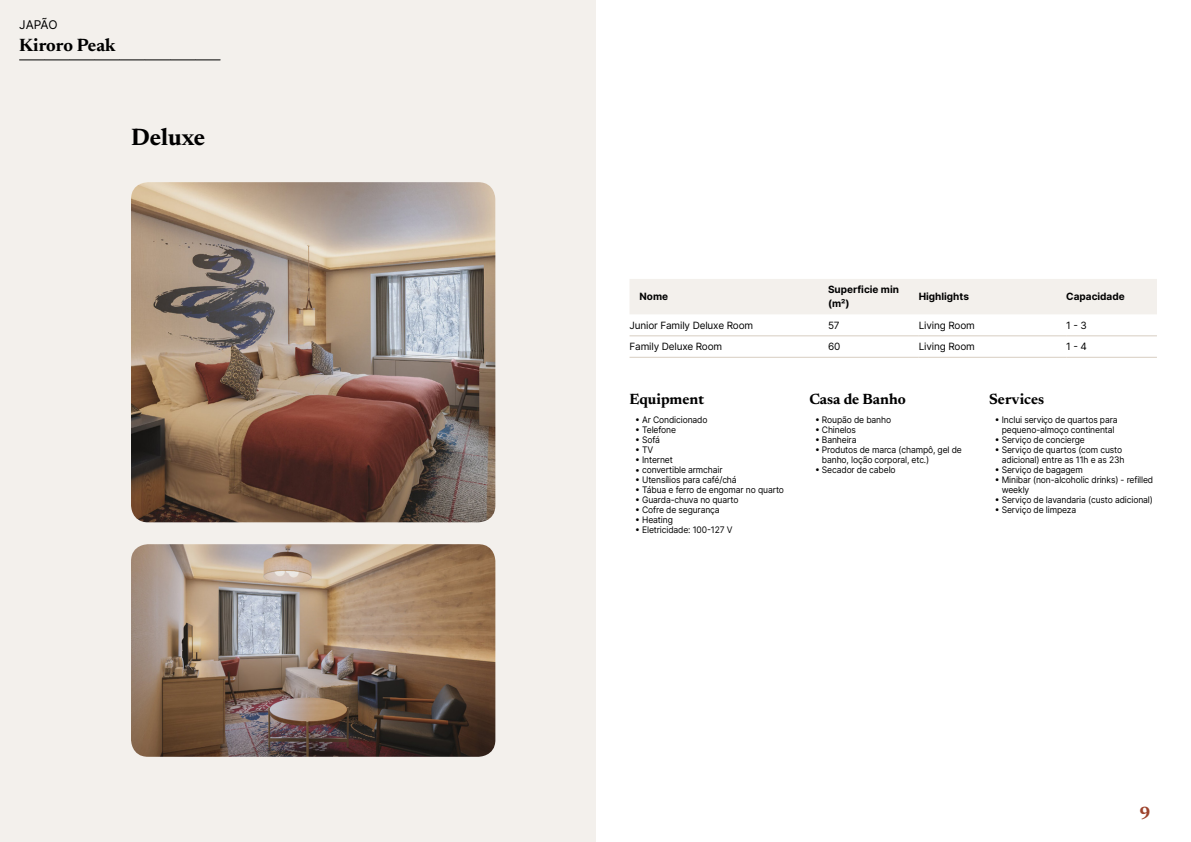
<style>
.page{position:relative;width:1191px;height:842px;background:#fff}
.page>*{position:absolute;margin:0;border:0;box-sizing:border-box;transform-origin:0 0}
.t1{font:700 24px "Newsreader 24 pt";color:#000}
.t2{font:700 18px "Newsreader 24 pt";color:#000}
.t3{font:700 18px "Newsreader 24 pt";color:#9d432c}
.t4{font:700 15px "Newsreader 24 pt";color:#000}
.t5{font:12px "Inter";letter-spacing:-.015em;color:#000}
.t6{font:10px "Inter";letter-spacing:-.015em;color:#000}
.t7{font:700 10px/14px "Inter";color:#000}
.t8{font:9px/10px "Inter";letter-spacing:-.015em;color:#000;scale:.95 1}
</style>
<div class="page">
<div style="left:0;top:0;width:595px;height:842px;background:#f3f0ec"></div>
<img style="left:131px;top:182px;width:364px;height:340px">
<img style="left:131px;top:544px;width:364px;height:213px">
<svg style="left:20px;top:60px;width:200px;height:1px"></svg>
<div style="left:630px;top:279px;width:527px;height:35px;background:#f3f0ec"></div>
<hr style="left:629px;top:335px;width:199px;height:1px;background:#d7cdc1">
<hr style="left:828px;top:335px;width:90px;height:1px;background:#d7cdc1">
<hr style="left:918px;top:335px;width:148px;height:1px;background:#d7cdc1">
<hr style="left:1066px;top:335px;width:91px;height:1px;background:#d7cdc1">
<hr style="left:629px;top:357px;width:199px;height:1px;background:#d7cdc1">
<hr style="left:828px;top:357px;width:90px;height:1px;background:#d7cdc1">
<hr style="left:918px;top:357px;width:148px;height:1px;background:#d7cdc1">
<hr style="left:1066px;top:357px;width:91px;height:1px;background:#d7cdc1">
<h3 class="t5" style="left:19px;top:15px;width:40px">JAPÃO</h3>
<h2 class="t2" style="left:19px;top:32px;width:98px">Kiroro Peak</h2>
<h1 class="t1" style="left:131px;top:120px;width:76px">Deluxe</h1>
<p class="t7" style="left:639px;top:289px;width:30px">Nome</p>
<p class="t7" style="left:828px;top:282px;width:72px">Superficie min (m²)</p>
<p class="t7" style="left:918px;top:289px;width:52px">Highlights</p>
<p class="t7" style="left:1066px;top:289px;width:60px">Capacidade</p>
<p class="t6" style="left:629px;top:318px;width:125px">Junior Family Deluxe Room</p>
<p class="t6" style="left:828px;top:318px;width:13px">57</p>
<p class="t6" style="left:918px;top:318px;width:58px">Living Room</p>
<p class="t6" style="left:1066px;top:318px;width:22px">1 - 3</p>
<p class="t6" style="left:629px;top:339px;width:94px">Family Deluxe Room</p>
<p class="t6" style="left:828px;top:339px;width:14px">60</p>
<p class="t6" style="left:918px;top:339px;width:58px">Living Room</p>
<p class="t6" style="left:1066px;top:339px;width:22px">1 - 4</p>
<h3 class="t4" style="left:629px;top:388px;width:76px">Equipment</h3>
<p class="t8" style="left:635px;top:414px;width:78px">• Ar Condicionado</p>
<p class="t8" style="left:635px;top:424px;width:44px">• Telefone</p>
<p class="t8" style="left:635px;top:434px;width:28px">• Sofá</p>
<p class="t8" style="left:635px;top:444px;width:21px">• TV</p>
<p class="t8" style="left:635px;top:454px;width:41px">• Internet</p>
<p class="t8" style="left:635px;top:464px;width:94px">• convertible armchair</p>
<p class="t8" style="left:635px;top:474px;width:108px">• Utensílios para café/chá</p>
<p class="t8" style="left:635px;top:484px;width:158px">• Tábua e ferro de engomar no quarto</p>
<p class="t8" style="left:635px;top:494px;width:110px">• Guarda-chuva no quarto</p>
<p class="t8" style="left:635px;top:504px;width:90px">• Cofre de segurança</p>
<p class="t8" style="left:635px;top:514px;width:41px">• Heating</p>
<p class="t8" style="left:635px;top:524px;width:104px">• Eletricidade: 100-127 V</p>
<h3 class="t4" style="left:809px;top:388px;width:98px">Casa de Banho</h3>
<p class="t8" style="left:815px;top:414px;width:82px">• Roupão de banho</p>
<p class="t8" style="left:815px;top:424px;width:45px">• Chinelos</p>
<p class="t8" style="left:815px;top:434px;width:45px">• Banheira</p>
<p class="t8" style="left:822px;top:444px;width:149px;text-indent:-7px">• Produtos de marca (champô, gel de banho, loção corporal, etc.)</p>
<p class="t8" style="left:815px;top:464px;width:86px">• Secador de cabelo</p>
<h3 class="t4" style="left:989px;top:388px;width:57px">Services</h3>
<p class="t8" style="left:994px;top:414px;width:131px;text-align:center">• Inclui serviço de quartos para pequeno-almoço continental</p>
<p class="t8" style="left:994px;top:434px;width:96px">• Serviço de concierge</p>
<p class="t8" style="left:994px;top:444px;width:138px;text-align:right">• Serviço de quartos (com custo adicional) entre as 11h e as 23h</p>
<p class="t8" style="left:994px;top:464px;width:94px">• Serviço de bagagem</p>
<p class="t8" style="left:1001px;top:474px;width:161px;text-indent:-7px">• Minibar (non-alcoholic drinks) - refilled weekly</p>
<p class="t8" style="left:994px;top:494px;width:168px">• Serviço de lavandaria (custo adicional)</p>
<p class="t8" style="left:994px;top:504px;width:87px">• Serviço de limpeza</p>
<h2 class="t3" style="left:1139px;top:800px;width:13px">9</h2>
</div>
